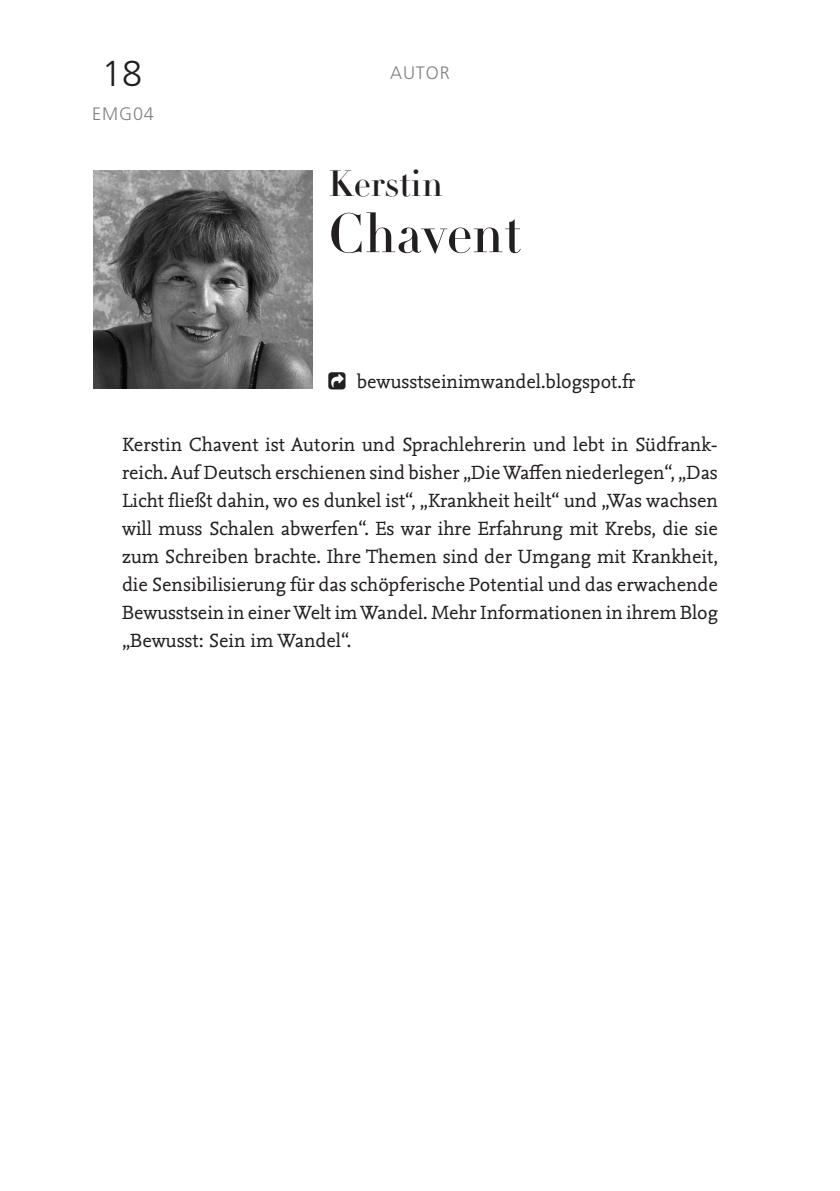
<style>
.page{position:relative;width:840px;height:1191px;background:#fff}
.page>*{position:absolute;margin:0;border:0;box-sizing:border-box;transform-origin:0 0}
.t1{font:54px "Didot LT Pro Headline";color:#231f20}
.t2{font:36px "Didot LT Pro Headline";color:#231f20}
.t3{font:300 36px "Frutiger LT Std";color:#231f20}
.t4{font:20px/28px "Nexus Mix Pro";color:#231f20;text-align:justify}
.t5{font:300 18px "Frutiger LT Std";letter-spacing:.05em;color:#808285}
</style>
<div class="page">
<img style="left:94px;top:170px;width:218px;height:218px">
<h2 class="t3" style="left:102px;top:53px;width:42px">18</h2>
<p class="t5" style="left:381px;top:62px;width:78px">QUELLEN</p>
<p class="t5" style="left:390px;top:62px;width:61px">AUTOR</p>
<p class="t5" style="left:92px;top:104px;width:63px">emg04</p>
<h2 class="t2" style="left:328px;top:161px;width:116px">Kerstin</h2>
<h1 class="t1" style="left:328px;top:200px;width:194px">Chavent</h1>
<p class="t4" style="left:356px;top:367px;width:280px">bewusstseinimwandel.blogspot.fr</p>
<p class="t4" style="left:122px;top:430px;width:597px">Kerstin Chavent ist Autorin und Sprachlehrerin und lebt in Südfrank&shy;reich. Auf Deutsch erschienen sind bisher „Die Waffen niederlegen“, „Das Licht fließt dahin, wo es dunkel ist“, „Krankheit heilt“ und „Was wachsen will muss Schalen abwerfen“. Es war ihre Erfahrung mit Krebs, die sie zum Schreiben brachte. Ihre Themen sind der Umgang mit Krankheit, die Sensibilisierung für das schöpferische Potential und das erwachende Bewusstsein in einer Welt im Wandel. Mehr Informationen in ihrem Blog „Bewusst: Sein im Wandel“.</p>
</div>
